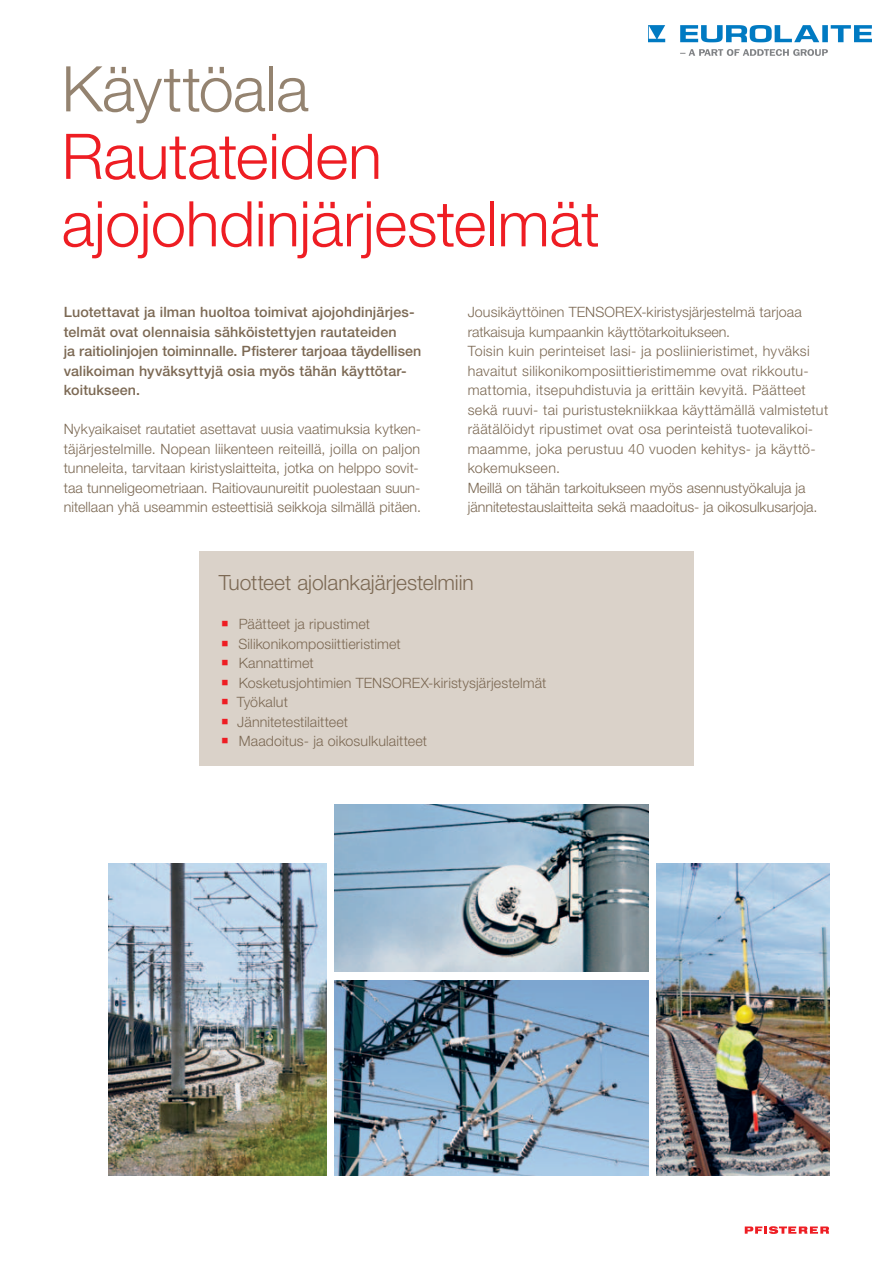
<style>
.page{position:relative;width:893px;height:1263px;background:#fff}
.page>*{position:absolute;margin:0;border:0;box-sizing:border-box;transform-origin:0 0}
.t1{font:300 63px/67.5px "Helvetica Neue";letter-spacing:-.005em;color:#ee1d23}
.t2{font:300 63px "Helvetica Neue";letter-spacing:-.01em;color:#948370}
.t3{font:300 21px "Helvetica Neue";letter-spacing:-.005em;color:#7c6954}
.t4{font:300 14.25px/19.5px "Helvetica Neue";letter-spacing:.01em;color:#7c6954}
.t5{font:500 14.25px/19.5px "Helvetica Neue";letter-spacing:.005em;color:#7c6954}
</style>
<div class="page">
<div style="left:199px;top:551px;width:495px;height:215px;background:#dad2c9"></div>
<svg style="left:745px;top:1226px;width:84px;height:8px"></svg>
<img style="left:109px;top:863px;width:217px;height:312px">
<img style="left:657px;top:863px;width:172px;height:312px">
<img style="left:335px;top:980px;width:313px;height:195px">
<img style="left:335px;top:805px;width:313px;height:167px">
<img style="left:648px;top:25px;width:224px;height:30px">
<h1 class="t2" style="left:62px;top:50px;width:249px">Käyttöala</h1>
<h1 class="t1" style="left:62px;top:121px;width:540px">Rautateiden ajojohdinjärjestelmät</h1>
<p class="t5" style="left:64px;top:302px;width:359px">Luotettavat ja ilman huoltoa toimivat ajojohdinjärjes&shy;telmät ovat olennaisia sähköistettyjen rautateiden<br>ja raitiolinjojen toiminnalle. Pfisterer tarjoaa täydellisen valikoiman hyväksyttyjä osia myös tähän käyttötar&shy;koitukseen.</p>
<p class="t4" style="left:64px;top:419px;width:359px">Nykyaikaiset rautatiet asettavat uusia vaatimuksia kytken&shy;täjärjestelmille. Nopean liikenteen reiteillä, joilla on paljon tunneleita, tarvitaan kiristyslaitteita, jotka on helppo sovit&shy;taa tunneligeometriaan. Raitiovaunureitit puolestaan suun&shy;nitellaan yhä useammin esteettisiä seikkoja silmällä pitäen.</p>
<p class="t4" style="left:468px;top:302px;width:362px">Jousikäyttöinen TENSOREX-kiristysjärjestelmä tarjoaa ratkaisuja kumpaankin käyttötarkoitukseen.<br>Toisin kuin perinteiset lasi- ja posliinieristimet, hyväksi havaitut silikonikomposiittieristimemme ovat rikkoutu&shy;mattomia, itsepuhdistuvia ja erittäin kevyitä. Päätteet sekä ruuvi- tai puristustekniikkaa käyttämällä valmistetut räätälöidyt ripustimet ovat osa perinteistä tuotevalikoi&shy;maamme, joka perustuu 40 vuoden kehitys- ja käyttö&shy;kokemukseen.<br>Meillä on tähän tarkoitukseen myös asennustyökaluja ja jännitetestauslaitteita sekä maadoitus- ja oikosulkusarjoja.</p>
<h2 class="t3" style="left:219px;top:570px;width:256px">Tuotteet ajolankajärjestelmiin</h2>
<p class="t4" style="left:237px;top:614px;width:311px">Päätteet ja ripustimet<br>Silikonikomposiittieristimet<br>Kannattimet<br>Kosketusjohtimien TENSOREX-kiristysjärjestelmät<br>Työkalut<br>Jännitetestilaitteet<br>Maadoitus- ja oikosulkulaitteet</p>
</div>
